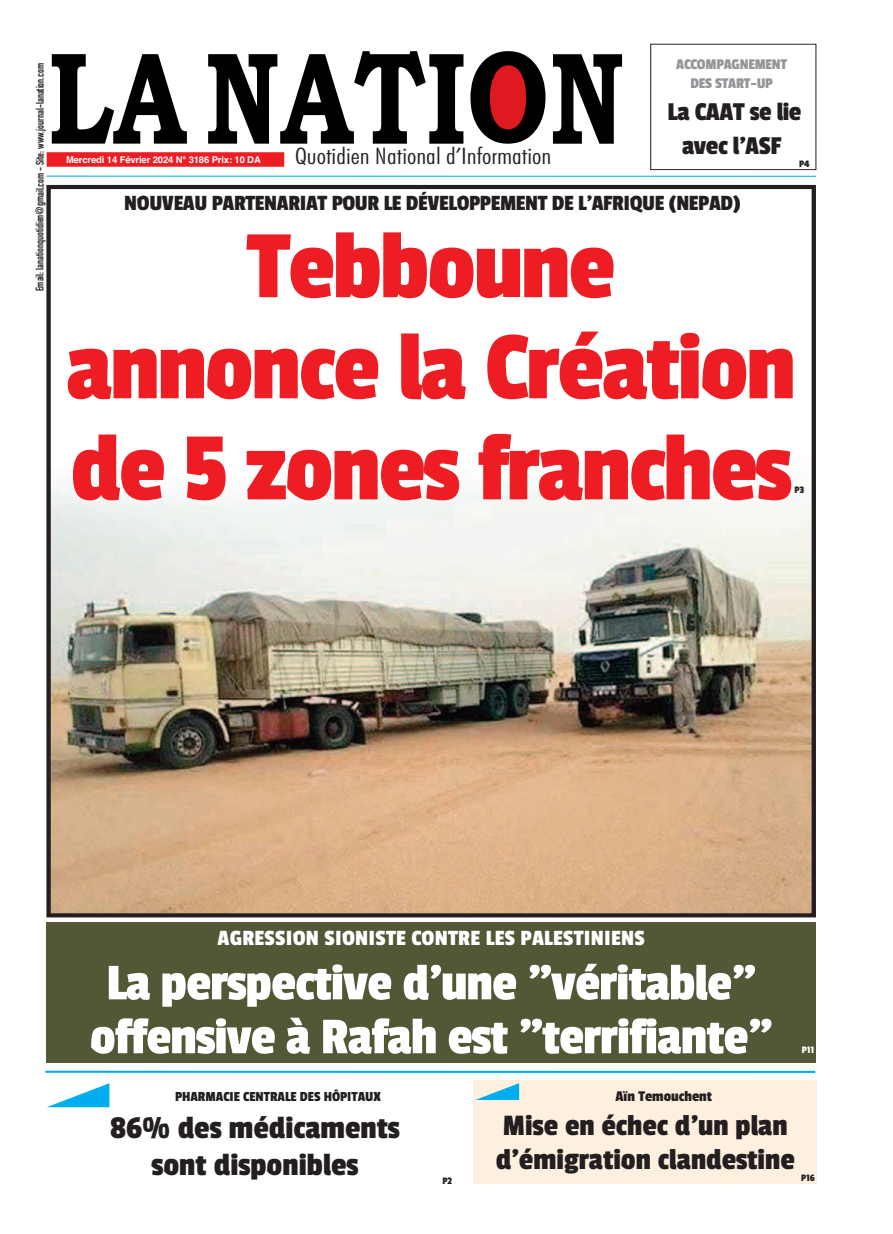
<style>
.page{position:relative;width:893px;height:1234px;background:#fff}
.page>*{position:absolute;margin:0;border:0;box-sizing:border-box;transform-origin:0 0}
.t1{font:100.95px/100.9px "Passion One";letter-spacing:-.02em;color:#ee1d23;text-align:center;scale:1.05 1}
.t2{font:53.85px/53.8px "Passion One";letter-spacing:-.015em;color:#fff;text-align:center;scale:1.05 1}
.t3{font:33.15px/37.3px "Passion One";color:#231f20;text-align:center;scale:1.05 1}
.t4{font:31.05px/34.2px "Passion One";color:#231f20;scale:1.05 1}
.t5{font:27px/34.2px "Passion One";letter-spacing:-.015em;color:#231f20;text-align:center;scale:1.05 1}
.t6{font:22.8px "Passion One";letter-spacing:-.015em;color:#231f20;scale:1.05 1}
.t7{font:22.8px "Passion One";letter-spacing:.01em;color:#fff;scale:1.06 1}
.t8{font:300 condensed 22.8px "Futura BT";color:#231f20;scale:1.21 1}
.t9{font:15.6px/18.6px "Passion One";letter-spacing:-.015em;color:#939598;text-align:center;scale:1.05 1}
.t10{font:15.6px "Passion One";color:#231f20;scale:1.05 1}
.t11{font:14.55px "Passion One";color:#231f20;scale:1.05 1}
.t12{font:700 10.8px "DIN Condensed";color:#231f20;scale:.95 1}
.t13{font:10.35px "Passion One";color:#231f20;scale:1.05 1}
.t14{font:10.35px "Passion One";color:#fff;scale:1.05 1}
.t15{font:700 9.3px "Helvetica";letter-spacing:-.015em;color:#fff}
</style>
<div class="page">
<div style="left:46px;top:922px;width:770px;height:140px;background:#505836"></div>
<img style="left:51px;top:478px;width:760px;height:434px">
<div style="left:46px;top:185px;width:770px;height:732px;border:4px solid #231f20"></div>
<div style="left:473px;top:1079px;width:344px;height:104px;background:#fef0de"></div>
<div style="left:47px;top:152px;width:237px;height:15px;background:#ee1d23"></div>
<svg style="left:52px;top:54px;width:135px;height:90px"></svg>
<svg style="left:208px;top:51px;width:255px;height:93px"></svg>
<svg style="left:470px;top:51px;width:75px;height:93px"></svg>
<svg style="left:553px;top:54px;width:69px;height:90px"></svg>
<hr style="left:46px;top:175px;width:770px;height:2px;background:#00aeef">
<div style="left:650px;top:44px;width:166px;height:126px;border:1px solid #231f20"></div>
<svg style="left:50px;top:1083px;width:59px;height:23px"></svg>
<svg style="left:478px;top:1083px;width:41px;height:16px"></svg>
<hr style="left:45px;top:1070px;width:770px;height:2px;background:#00aeef">
<p class="t12" style="left:34px;top:291px;width:242px;rotate:-90deg">Email: lanationquotidien@gmail.com - Site: www.journal-lanation.com</p>
<p class="t15" style="left:66px;top:154px;width:196px">Mercredi 14 Février 2024 N° 3186 Prix: 10 DA</p>
<h3 class="t8" style="left:295px;top:143px;width:213px">Quotidien National d’Information</h3>
<h3 class="t9" style="left:676px;top:55px;width:107px">ACCOMPAGNEMENT<br>DES START-UP</h3>
<h3 class="t5" style="left:668px;top:94px;width:129px">La CAAT se lie avec l’ASF</h3>
<p class="t13" style="left:799px;top:159px;width:11px">P4</p>
<h3 class="t6" style="left:124px;top:191px;width:588px">NOUVEAU PARTENARIAT POUR LE DÉVELOPPEMENT DE L'AFRIQUE (NEPAD)</h3>
<h1 class="t1" style="left:66px;top:214px;width:696px">Tebboune<br>annonce la Création de 5 zones franches</h1>
<p class="t13" style="left:794px;top:484px;width:11px">P3</p>
<h3 class="t7" style="left:217px;top:926px;width:405px">AGRESSION SIONISTE CONTRE LES PALESTINIENS</h3>
<h2 class="t2" style="left:90px;top:955px;width:651px">La perspective d'une "véritable" offensive à Rafah est "terrifiante"</h2>
<p class="t14" style="left:802px;top:1044px;width:13px">P11</p>
<h3 class="t11" style="left:175px;top:1088px;width:198px">PHARMACIE CENTRALE DES HÔPITAUX</h3>
<h3 class="t3" style="left:110px;top:1108px;width:277px">86% des médicaments sont disponibles</h3>
<p class="t13" style="left:442px;top:1174px;width:11px">P2</p>
<h3 class="t10" style="left:615px;top:1087px;width:93px">Aïn Temouchent</h3>
<h3 class="t4" style="left:496px;top:1107px;width:286px">Mise en échec d'un plan d’émigration clandestine</h3>
<p class="t13" style="left:801px;top:1171px;width:15px">P16</p>
</div>
